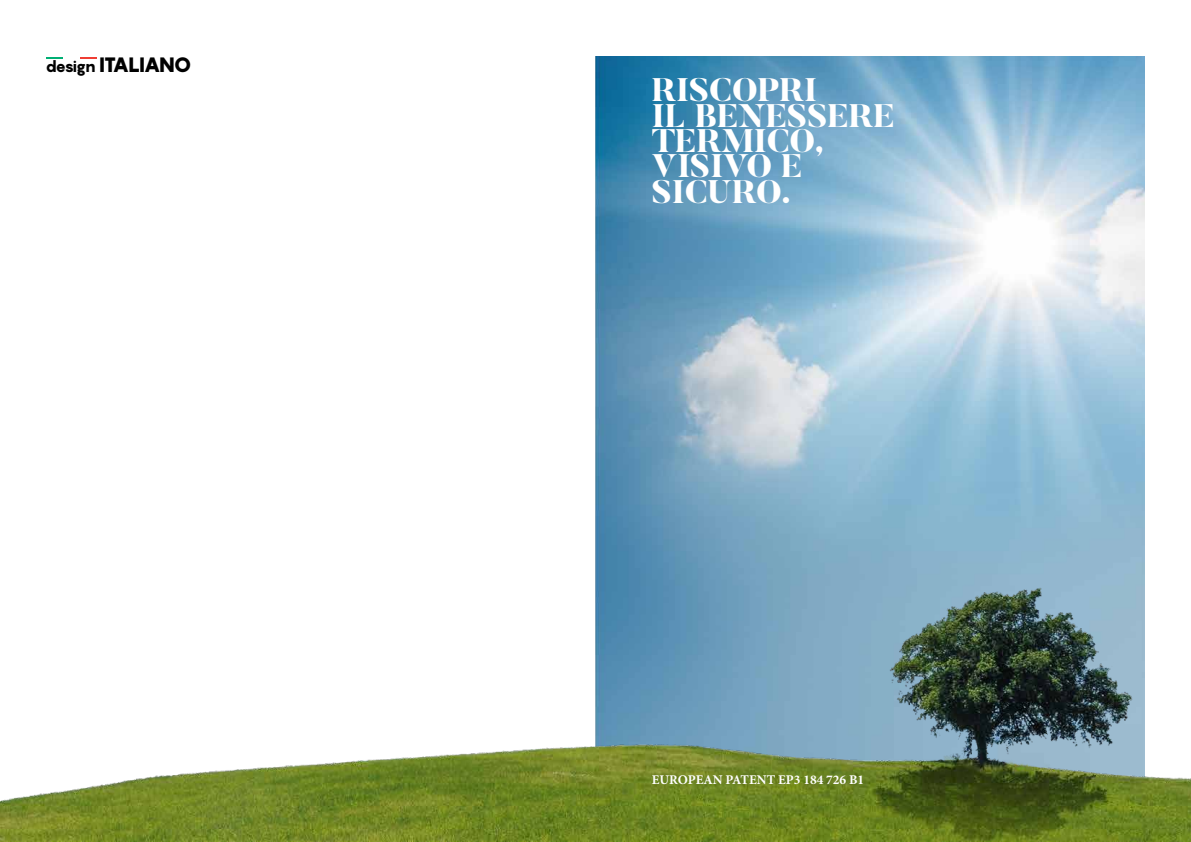
<style>
.page{position:relative;width:1191px;height:842px;background:#fff}
.page>*{position:absolute;margin:0;border:0;box-sizing:border-box;transform-origin:0 0}
.t1{font:800 32.5px/25.3px "Butler";color:#fff}
.t2{font:900 20.5px "Pangram";letter-spacing:-.08em;color:#000}
.t3{font:700 13.3px "Minion Pro";color:#fff}
.s1{font-weight:800;font-size:15.9px}
</style>
<div class="page">
<img style="left:0;top:56px;width:1191px;height:786px">
<svg style="left:47px;top:58px;width:50px;height:1px"></svg>
<p class="t2" style="left:45px;top:51px;width:148px"><span class="s1">design</span> ITALIANO</p>
<p class="t1" style="left:651px;top:78px;width:245px">RISCOPRI<br>IL BENESSERE<br>TERMICO,<br>VISIVO E<br>SICURO.</p>
<p class="t3" style="left:651px;top:771px;width:214px">EUROPEAN PATENT EP3 184 726 B1</p>
</div>
